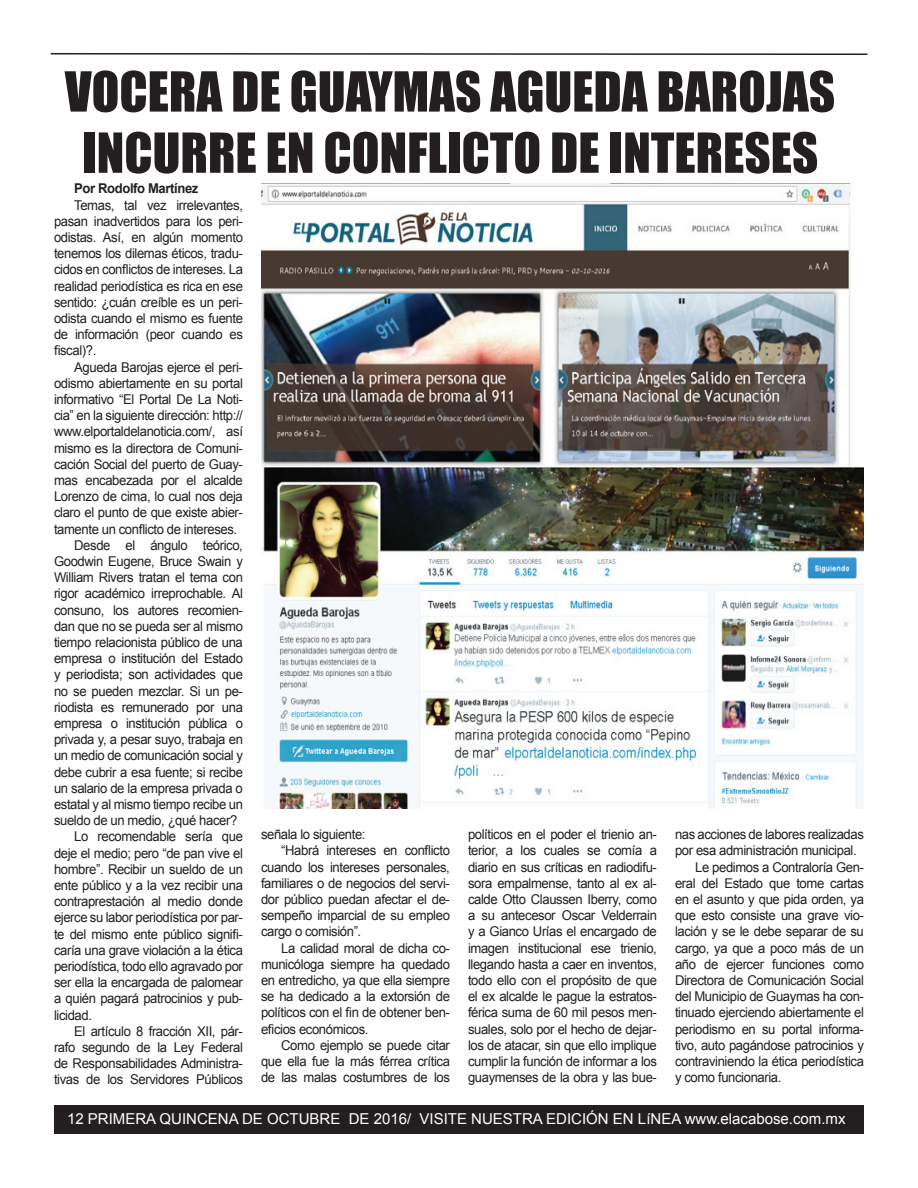
<style>
.page{position:relative;width:918px;height:1188px;background:#fff}
.page>*{position:absolute;margin:0;border:0;box-sizing:border-box;transform-origin:0 0}
.t1{font:51px/61.2px "Impact";color:#231f20;text-align:center}
.t2{font:15px "Arial";color:#fff}
.t3{font:13.5px/16.2px "Arial";letter-spacing:-.03em;color:#231f20;text-align:justify}
.t4{font:700 13.5px "Arial";letter-spacing:-.03em;color:#231f20}
</style>
<div class="page">
<div style="left:54px;top:1106px;width:810px;height:28px;background:#231f20"></div>
<svg style="left:50px;top:53px;width:818px;height:2px;background:#595657"></svg>
<img style="left:261px;top:184px;width:603px;height:625px">
<h1 class="t1" style="left:65px;top:60px;width:772px">VOCERA DE GUAYMAS AGUEDA BAROJAS<br>INCURRE EN CONFLICTO DE INTERESES</h1>
<p class="t4" style="left:74px;top:181px;width:126px">Por Rodolfo Martínez</p>
<p class="t3" style="left:54px;top:197px;width:190px;text-indent:20px">Temas, tal vez irrelevantes, pasan inadvertidos para los peri&shy;odistas. Así, en algún momento tenemos los dilemas éticos, tradu&shy;cidos en conflictos de intereses. La realidad periodística es rica en ese sentido: ¿cuán creíble es un peri&shy;odista cuando el mismo es fuente de información (peor cuando es fiscal)?.</p>
<p class="t3" style="left:74px;top:359px;width:170px">Agueda Barojas ejerce el peri-</p>
<p class="t3" style="left:54px;top:375px;width:190px">odismo abiertamente en su portal</p>
<p class="t3" style="left:54px;top:391px;width:190px">informativo “El Portal De La Noti-</p>
<p class="t3" style="left:54px;top:407px;width:190px">cia” en la siguiente dirección: http://</p>
<p class="t3" style="left:54px;top:424px;width:190px">www.elportaldelanoticia.com/, así</p>
<p class="t3" style="left:54px;top:440px;width:190px">mismo es la directora de Comuni-</p>
<p class="t3" style="left:54px;top:456px;width:190px">cación Social del puerto de Guay-</p>
<p class="t3" style="left:54px;top:472px;width:190px">mas encabezada por el alcalde</p>
<p class="t3" style="left:54px;top:488px;width:190px">Lorenzo de cima, lo cual nos deja</p>
<p class="t3" style="left:54px;top:505px;width:190px">claro el punto de que existe abier-</p>
<p class="t3" style="left:54px;top:521px;width:185px">tamente un conflicto de intereses.</p>
<p class="t3" style="left:74px;top:537px;width:170px">Desde el ángulo teórico,</p>
<p class="t3" style="left:54px;top:553px;width:190px">Goodwin Eugene, Bruce Swain y</p>
<p class="t3" style="left:54px;top:569px;width:190px">William Rivers tratan el tema con</p>
<p class="t3" style="left:54px;top:586px;width:190px">rigor académico irreprochable. Al</p>
<p class="t3" style="left:54px;top:602px;width:190px">consuno, los autores recomien-</p>
<p class="t3" style="left:54px;top:618px;width:190px">dan que no se pueda ser al mismo</p>
<p class="t3" style="left:54px;top:634px;width:190px">tiempo relacionista público de una</p>
<p class="t3" style="left:54px;top:650px;width:190px">empresa o institución del Estado</p>
<p class="t3" style="left:54px;top:667px;width:190px">y periodista; son actividades que</p>
<p class="t3" style="left:54px;top:683px;width:190px">no se pueden mezclar. Si un pe-</p>
<p class="t3" style="left:54px;top:699px;width:190px">riodista es remunerado por una</p>
<p class="t3" style="left:54px;top:715px;width:190px">empresa o institución pública o</p>
<p class="t3" style="left:54px;top:731px;width:191px">privada y, a pesar suyo, trabaja en</p>
<p class="t3" style="left:54px;top:748px;width:190px">un medio de comunicación social y</p>
<p class="t3" style="left:54px;top:764px;width:191px">debe cubrir a esa fuente; si recibe</p>
<p class="t3" style="left:54px;top:780px;width:190px">un salario de la empresa privada o</p>
<p class="t3" style="left:54px;top:796px;width:190px">estatal y al mismo tiempo recibe un</p>
<p class="t3" style="left:54px;top:812px;width:185px">sueldo de un medio, ¿qué hacer?</p>
<p class="t3" style="left:74px;top:829px;width:170px">Lo recomendable sería que</p>
<p class="t3" style="left:54px;top:845px;width:190px">deje el medio; pero “de pan vive el</p>
<p class="t3" style="left:54px;top:861px;width:190px">hombre”. Recibir un sueldo de un</p>
<p class="t3" style="left:54px;top:877px;width:190px">ente público y a la vez recibir una</p>
<p class="t3" style="left:54px;top:893px;width:190px">contraprestación al medio donde</p>
<p class="t3" style="left:54px;top:910px;width:190px">ejerce su labor periodística por par-</p>
<p class="t3" style="left:54px;top:926px;width:190px">te del mismo ente público signifi-</p>
<p class="t3" style="left:54px;top:942px;width:190px">caría una grave violación a la ética</p>
<p class="t3" style="left:54px;top:958px;width:190px">periodística, todo ello agravado por</p>
<p class="t3" style="left:54px;top:974px;width:190px">ser ella la encargada de palomear</p>
<p class="t3" style="left:54px;top:991px;width:190px">a quién pagará patrocinios y pub-</p>
<p class="t3" style="left:54px;top:1007px;width:40px">licidad.</p>
<p class="t3" style="left:74px;top:1023px;width:170px">El artículo 8 fracción XII, pár-</p>
<p class="t3" style="left:54px;top:1039px;width:190px">rafo segundo de la Ley Federal</p>
<p class="t3" style="left:54px;top:1055px;width:190px">de Responsabilidades Administra-</p>
<p class="t3" style="left:54px;top:1072px;width:190px">tivas de los Servidores Públicos</p>
<p class="t3" style="left:261px;top:826px;width:106px">señala lo siguiente:</p>
<p class="t3" style="left:281px;top:843px;width:170px">“Habrá intereses en conflicto</p>
<p class="t3" style="left:261px;top:859px;width:190px">cuando los intereses personales,</p>
<p class="t3" style="left:261px;top:875px;width:190px">familiares o de negocios del servi-</p>
<p class="t3" style="left:261px;top:891px;width:190px">dor público puedan afectar el de-</p>
<p class="t3" style="left:261px;top:907px;width:190px">sempeño imparcial de su empleo</p>
<p class="t3" style="left:261px;top:924px;width:102px">cargo o comisión”.</p>
<p class="t3" style="left:281px;top:940px;width:170px">La calidad moral de dicha co-</p>
<p class="t3" style="left:261px;top:956px;width:190px">municóloga siempre ha quedado</p>
<p class="t3" style="left:261px;top:972px;width:190px">en entredicho, ya que ella siempre</p>
<p class="t3" style="left:261px;top:988px;width:190px">se ha dedicado a la extorsión de</p>
<p class="t3" style="left:261px;top:1005px;width:190px">políticos con el fin de obtener ben-</p>
<p class="t3" style="left:261px;top:1021px;width:109px">eficios económicos.</p>
<p class="t3" style="left:281px;top:1037px;width:170px">Como ejemplo se puede citar</p>
<p class="t3" style="left:261px;top:1053px;width:190px">que ella fue la más férrea crítica</p>
<p class="t3" style="left:261px;top:1069px;width:190px">de las malas costumbres de los</p>
<p class="t3" style="left:468px;top:826px;width:191px">políticos en el poder el trienio an&shy;terior, a los cuales se comía a diario en sus críticas en radiodifu&shy;sora empalmense, tanto al ex al&shy;calde Otto Claussen Iberry, como a su antecesor Oscar Velderrain y a Gianco Urías el encargado de imagen institucional ese trienio, llegando hasta a caer en inventos, todo ello con el propósito de que el ex alcalde le pague la estratos&shy;férica suma de 60 mil pesos men&shy;suales, solo por el hecho de dejar&shy;los de atacar, sin que ello implique cumplir la función de informar a los guaymenses de la obra y las bue-</p>
<p class="t3" style="left:675px;top:826px;width:190px">nas acciones de labores realizadas</p>
<p class="t3" style="left:675px;top:843px;width:183px">por esa administración municipal.</p>
<p class="t3" style="left:695px;top:859px;width:170px">Le pedimos a Contraloría Gen-</p>
<p class="t3" style="left:675px;top:875px;width:191px">eral del Estado que tome cartas</p>
<p class="t3" style="left:675px;top:891px;width:190px">en el asunto y que pida orden, ya</p>
<p class="t3" style="left:675px;top:907px;width:190px">que esto consiste una grave vio-</p>
<p class="t3" style="left:675px;top:924px;width:190px">lación y se le debe separar de su</p>
<p class="t3" style="left:675px;top:940px;width:190px">cargo, ya que a poco más de un</p>
<p class="t3" style="left:675px;top:956px;width:190px">año de ejercer funciones como</p>
<p class="t3" style="left:675px;top:972px;width:190px">Directora de Comunicación Social</p>
<p class="t3" style="left:675px;top:988px;width:190px">del Municipio de Guaymas ha con-</p>
<p class="t3" style="left:675px;top:1005px;width:190px">tinuado ejerciendo abiertamente el</p>
<p class="t3" style="left:675px;top:1021px;width:190px">periodismo en su portal informa-</p>
<p class="t3" style="left:675px;top:1037px;width:190px">tivo, auto pagándose patrocinios y</p>
<p class="t3" style="left:675px;top:1053px;width:190px">contraviniendo la ética periodística</p>
<p class="t3" style="left:675px;top:1069px;width:108px">y como funcionaria.</p>
<p class="t2" style="left:67px;top:1111px;width:780px">12 PRIMERA QUINCENA DE OCTUBRE DE 2016/ VISITE NUESTRA EDICIÓN EN LíNEA www.elacabose.com.mx</p>
</div>
